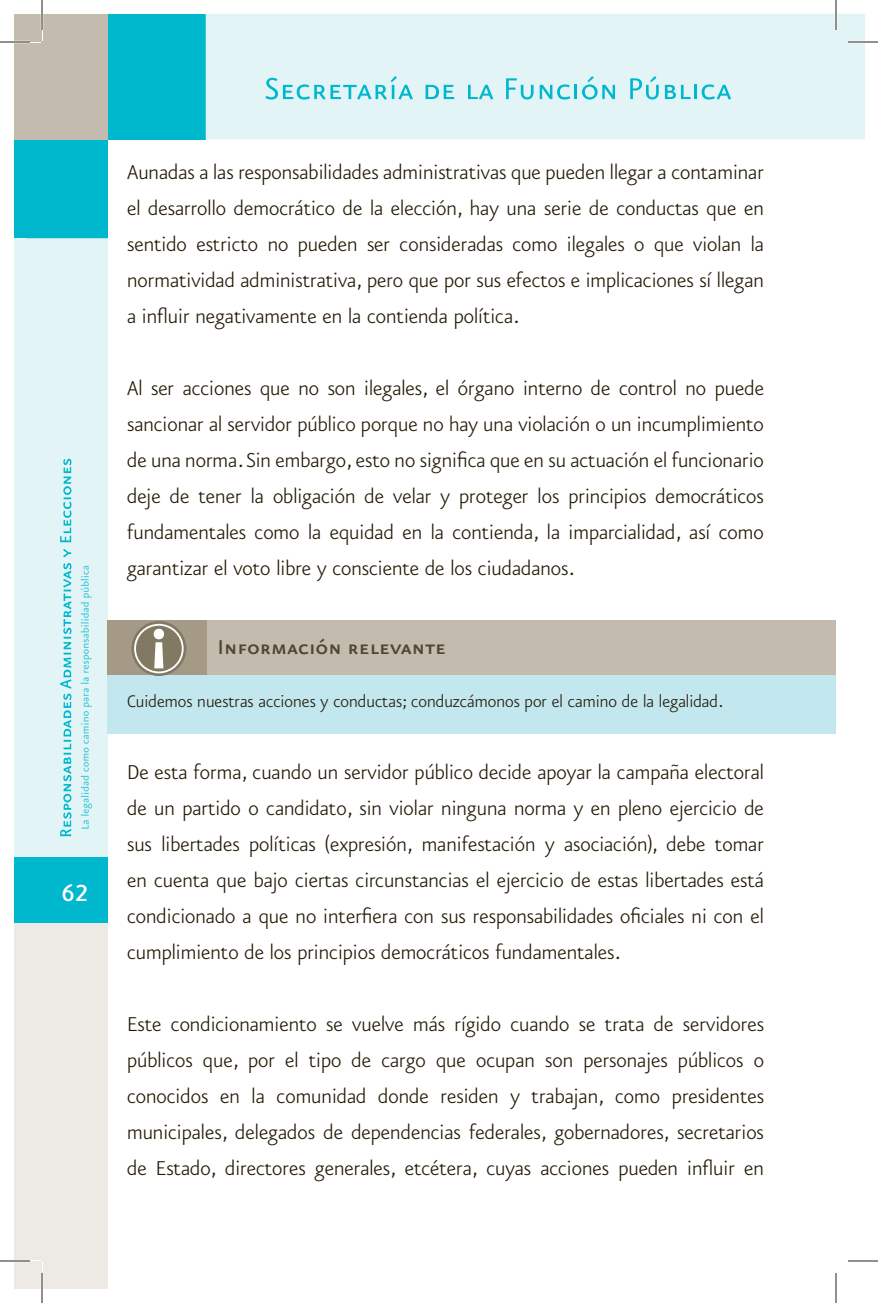
<style>
.page{position:relative;width:878px;height:1303px;background:#fff}
.page>*{position:absolute;margin:0;border:0;box-sizing:border-box;transform-origin:0 0}
.t1{font:28px "Eureka Sans Medium Caps";color:#fff}
.t2{font:300 24px/36px "Eureka Sans";color:#241a06;text-align:justify}
.t3{font:24px "Eureka Sans Medium Caps";color:#504732}
.t4{font:300 20px "Eureka Sans";color:#241a06}
</style>
<div class="page">
<div style="left:14px;top:139px;width:94px;height:99px;background:#00b8ce"></div>
<div style="left:14px;top:238px;width:94px;height:619px;background:#e3f4f7"></div>
<div style="left:14px;top:923px;width:94px;height:366px;background:#ede9e4"></div>
<div style="left:108px;top:14px;width:98px;height:125px;background:#00b8ce"></div>
<div style="left:14px;top:14px;width:94px;height:125px;background:#c3bbae"></div>
<div style="left:206px;top:14px;width:630px;height:125px;background:#e3f4f7"></div>
<div style="left:14px;top:857px;width:94px;height:66px;background:#00b8ce"></div>
<svg style="left:26px;top:30px;width:17px;height:13px"></svg>
<svg style="left:60px;top:459px;width:12px;height:377px;background:#a5e3eb"></svg>
<svg style="left:81px;top:566px;width:11px;height:263px;background:#c2ebf0"></svg>
<svg style="left:265px;top:76px;width:148px;height:24px;background:#afe6ed"></svg>
<svg style="left:425px;top:85px;width:29px;height:14px"></svg>
<svg style="left:468px;top:85px;width:25px;height:14px"></svg>
<svg style="left:506px;top:78px;width:27px;height:22px"></svg>
<svg style="left:540px;top:84px;width:30px;height:16px"></svg>
<hr style="left:574px;top:85px;width:3px;height:14px;background:#00b8ce">
<svg style="left:582px;top:76px;width:33px;height:24px"></svg>
<svg style="left:630px;top:76px;width:29px;height:24px"></svg>
<svg style="left:665px;top:85px;width:25px;height:14px"></svg>
<hr style="left:694px;top:85px;width:3px;height:14px;background:#00b8ce">
<svg style="left:701px;top:84px;width:30px;height:16px"></svg>
<div style="left:836px;top:14px;width:28px;height:125px;background:#e3f4f7"></div>
<div style="left:107px;top:675px;width:728px;height:59px;background:#c3e7ef"></div>
<div style="left:205px;top:620px;width:631px;height:55px;background:#c3bbae"></div>
<div style="left:107px;top:620px;width:99px;height:55px;background:#a49a86"></div>
<svg style="left:131px;top:621px;width:55px;height:55px"></svg>
<svg style="left:134px;top:624px;width:50px;height:49px"></svg>
<div style="left:136px;top:626px;width:46px;height:45px;background:#827963;border-radius:50%"></div>
<svg style="left:154px;top:629px;width:10px;height:39px"></svg>
<hr style="left:0;top:41px;width:30px;height:2px;background:#fff">
<hr style="left:848px;top:41px;width:30px;height:2px;background:#fff">
<hr style="left:0;top:1260px;width:30px;height:2px;background:#fff">
<hr style="left:41px;top:0;width:2px;height:30px;background:#fff">
<hr style="left:41px;top:1273px;width:2px;height:30px;background:#fff">
<hr style="left:834px;top:0;width:3px;height:30px;background:#fff">
<hr style="left:0;top:42px;width:30px;height:1px;background:#241f1f">
<hr style="left:848px;top:42px;width:30px;height:1px;background:#241f1f">
<hr style="left:0;top:1261px;width:30px;height:1px;background:#241f1f">
<hr style="left:848px;top:1261px;width:30px;height:1px;background:#241f1f">
<hr style="left:42px;top:0;width:1px;height:30px;background:#241f1f">
<hr style="left:42px;top:1273px;width:1px;height:30px;background:#241f1f">
<hr style="left:835px;top:0;width:1px;height:30px;background:#241f1f">
<hr style="left:835px;top:1273px;width:1px;height:30px;background:#241f1f">
<p class="t1" style="left:61px;top:879px;width:28px">62</p>
<p class="t2" style="left:127px;top:154px;width:638px">Aunadas a las responsabilidades administrativas que pueden llegar a contaminar el desarrollo democrático de la elección, hay una serie de conductas que en sentido estricto no pueden ser consideradas como ilegales o que violan la normatividad administrativa, pero que por sus efectos e implicaciones sí llegan a influir negativamente en la contienda política.</p>
<p class="t2" style="left:127px;top:370px;width:638px">Al ser acciones que no son ilegales, el órgano interno de control no puede sancionar al servidor público porque no hay una violación o un incumplimiento de una norma. Sin embargo, esto no significa que en su actuación el funcionario deje de tener la obligación de velar y proteger los principios democráticos fundamentales como la equidad en la contienda, la imparcialidad, así como garantizar el voto libre y consciente de los ciudadanos.</p>
<p class="t3" style="left:218px;top:635px;width:230px">Información relevante</p>
<p class="t4" style="left:127px;top:691px;width:598px">Cuidemos nuestras acciones y conductas; conduzcámonos por el camino de la legalidad.</p>
<p class="t2" style="left:127px;top:754px;width:638px">De esta forma, cuando un servidor público decide apoyar la campaña electoral de un partido o candidato, sin violar ninguna norma y en pleno ejercicio de sus libertades políticas (expresión, manifestación y asociación), debe tomar en cuenta que bajo ciertas circunstancias el ejercicio de estas libertades está condicionado a que no interfiera con sus responsabilidades oficiales ni con el cumplimiento de los principios democráticos fundamentales.</p>
<p class="t2" style="left:127px;top:1006px;width:638px">Este condicionamiento se vuelve más rígido cuando se trata de servidores públicos que, por el tipo de cargo que ocupan son personajes públicos o conocidos en la comunidad donde residen y trabajan, como presidentes municipales, delegados de dependencias federales, gobernadores, secretarios de Estado, directores generales, etcétera, cuyas acciones pueden influir en</p>
</div>
